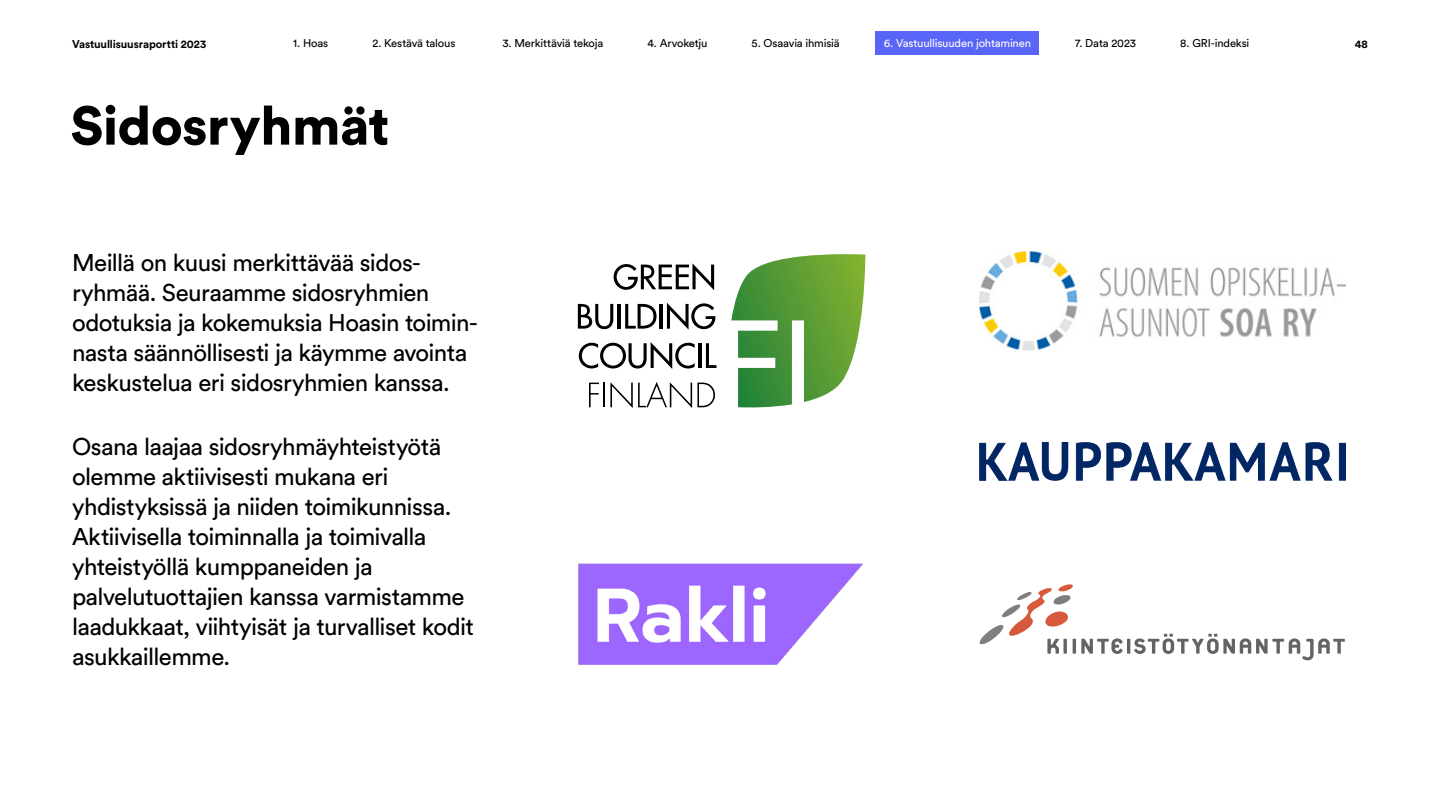
<style>
.page{position:relative;width:1440px;height:810px;background:#fff}
.page>*{position:absolute;margin:0;border:0;box-sizing:border-box;transform-origin:0 0}
.t1{font:900 54px "Circular Std";letter-spacing:-.01em;color:#000}
.Ingressi{font:24px/30px "Circular Std";letter-spacing:-.025em;color:#000}
.t2{font:11.25px "Circular Std";letter-spacing:-.015em;color:#000}
.t3{font:700 11.25px "Circular Std";letter-spacing:-.01em;color:#000}
.t4{font:11.25px "Circular Std";letter-spacing:-.015em;color:#fff}
</style>
<div class="page">
<div style="left:875px;top:32px;width:164px;height:23px;background:#5865f6"></div>
<img style="left:980px;top:251px;width:366px;height:99px">
<svg style="left:614px;top:263px;width:100px;height:27px"></svg>
<svg style="left:578px;top:304px;width:35px;height:25px"></svg>
<hr style="left:617px;top:304px;width:4px;height:25px;background:#000">
<svg style="left:625px;top:304px;width:32px;height:25px"></svg>
<hr style="left:660px;top:304px;width:3px;height:25px;background:#000">
<svg style="left:667px;top:303px;width:48px;height:27px"></svg>
<svg style="left:579px;top:342px;width:116px;height:27px"></svg>
<hr style="left:698px;top:343px;width:3px;height:25px;background:#000">
<svg style="left:706px;top:343px;width:11px;height:25px"></svg>
<svg style="left:589px;top:382px;width:126px;height:26px"></svg>
<svg style="left:731px;top:254px;width:134px;height:154px"></svg>
<img style="left:980px;top:443px;width:366px;height:37px">
<svg style="left:980px;top:584px;width:93px;height:70px"></svg>
<svg style="left:1081px;top:638px;width:42px;height:16px"></svg>
<svg style="left:1134px;top:634px;width:211px;height:26px"></svg>
<hr style="left:1127px;top:639px;width:3px;height:15px;background:#636462">
<hr style="left:1073px;top:639px;width:3px;height:15px;background:#636462">
<svg style="left:1063px;top:639px;width:4px;height:15px"></svg>
<img style="left:578px;top:563px;width:285px;height:102px">
<p class="t3" style="left:72px;top:37px;width:136px">Vastuullisuusraportti 2023</p>
<p class="t2" style="left:293px;top:37px;width:37px">1. Hoas</p>
<p class="t2" style="left:372px;top:37px;width:85px">2. Kestävä talous</p>
<p class="t2" style="left:502px;top:37px;width:102px">3. Merkittäviä tekoja</p>
<p class="t2" style="left:647px;top:37px;width:62px">4. Arvoketju</p>
<p class="t2" style="left:752px;top:37px;width:90px">5. Osaavia ihmisiä</p>
<p class="t4" style="left:884px;top:37px;width:149px">6. Vastuullisuuden johtaminen</p>
<p class="t2" style="left:1075px;top:37px;width:63px">7. Data 2023</p>
<p class="t2" style="left:1180px;top:37px;width:71px">8. GRI-indeksi</p>
<p class="t3" style="left:1355px;top:37px;width:15px">48</p>
<p class="t1" style="left:70px;top:90px;width:320px">Sidosryhmät</p>
<p class="Ingressi" style="left:72px;top:247px;width:407px">Meillä on kuusi merkittävää sidos&shy;ryhmää. Seuraamme sidosryhmien odotuksia ja kokemuksia Hoasin toimin&shy;nasta säännöllisesti ja käymme avointa keskustelua eri sidosryhmien kanssa.</p>
<p class="Ingressi" style="left:72px;top:431px;width:404px">Osana laajaa sidosryhmäyhteistyötä olemme aktiivisesti mukana eri yhdistyksissä ja niiden toimikunnissa.<br>Aktiivisella toiminnalla ja toimivalla yhteistyöllä kumppaneiden ja palvelutuottajien kanssa varmistamme laadukkaat, viihtyisät ja turvalliset kodit asukkaillemme.</p>
</div>
